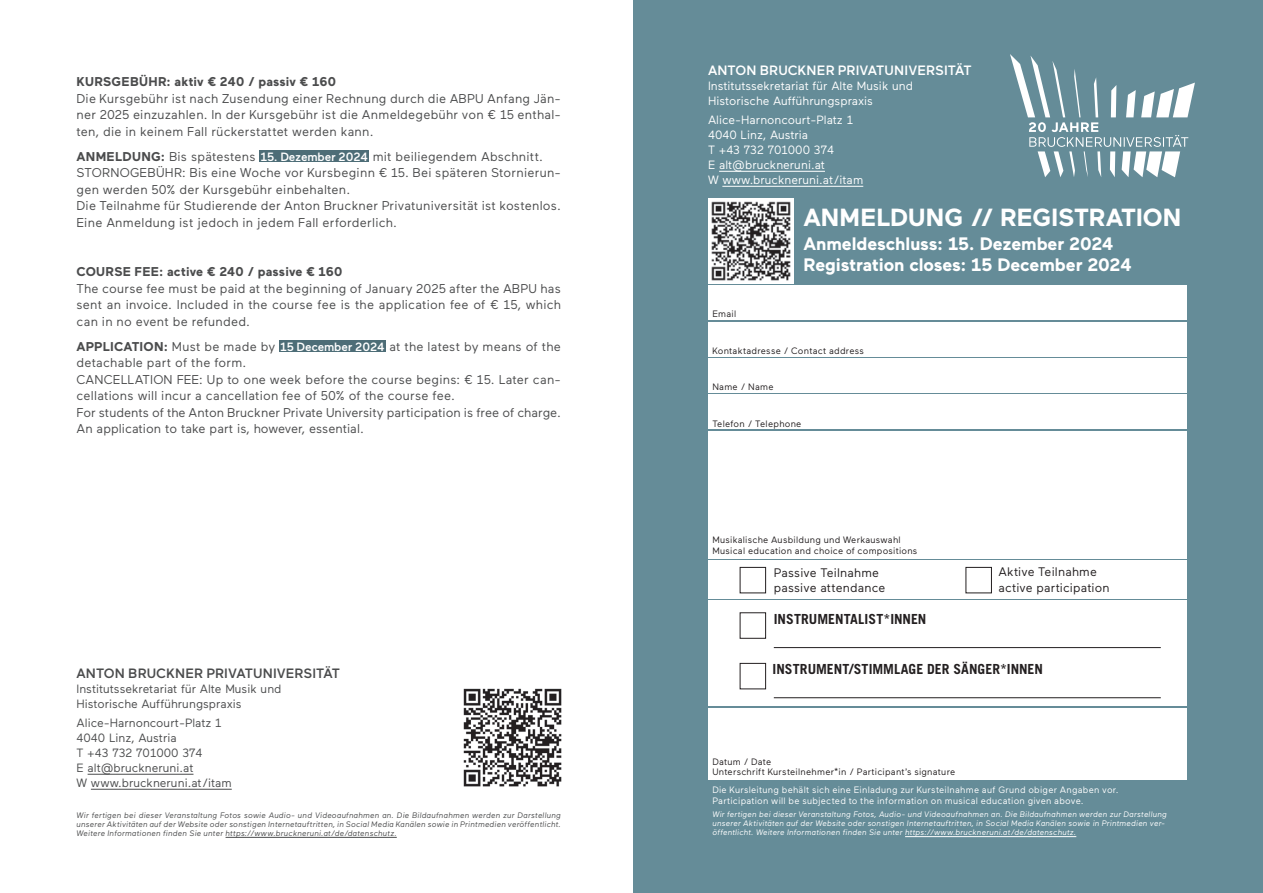
<style>
.page{position:relative;width:1263px;height:893px;background:#fff}
.page>*{position:absolute;margin:0;border:0;box-sizing:border-box;transform-origin:0 0}
.t1{font:700 24.75px "Maax";color:#fff}
.t2{font:700 18px/21px "Maax";letter-spacing:-.005em;color:#fff}
.t3{font:700 13.95px "Trade Gothic LT Std";color:#231f20}
.t4{font:500 13.5px "Maax";letter-spacing:.005em;color:#4b4c4d}
.t5{font:500 13.5px "Maax";letter-spacing:.005em;color:#fff}
.t6{font:12.75px/16.5px "Maax";letter-spacing:.015em;color:#4b4c4d;text-align:justify}
.t7{font:700 12.75px "Maax";letter-spacing:.01em;color:#4b4c4d}
.t8{font:12.3px/15.5px "Maax";letter-spacing:.01em;color:#231f20}
.t9{font:12px/15px "Maax";color:#4b4c4d}
.t10{font:12px/15px "Maax";color:#fff}
.t11{font:9.3px/10.5px "Maax";letter-spacing:.025em;color:#231f20}
.t12{font:9.3px/11.1px "Maax";letter-spacing:.025em;color:#fff}
.t13{font:italic 7.95px/9px "Maax";letter-spacing:.025em;color:#4b4c4d;text-align:justify}
.t14{font:italic 7.95px/9px "Maax";letter-spacing:.025em;color:#fff}
.s1{font-weight:700}
.s2{font-weight:500;font-size:12px;color:#fff}
</style>
<div class="page">
<div style="left:634px;top:0;width:629px;height:893px;background:#658c98"></div>
<div style="left:708px;top:708px;width:478px;height:72px;background:#fff"></div>
<hr style="left:905px;top:836px;width:171px;height:1px;background:#fff">
<hr style="left:226px;top:837px;width:171px;height:1px;background:#4b4c4d">
<div style="left:708px;top:560px;width:478px;height:39px;background:#fff"></div>
<div style="left:966px;top:567px;width:26px;height:26px;border:1px solid #231f20"></div>
<div style="left:740px;top:567px;width:26px;height:26px;border:1px solid #231f20"></div>
<div style="left:708px;top:431px;width:478px;height:127px;background:#fff"></div>
<div style="left:708px;top:358px;width:478px;height:34px;background:#fff"></div>
<div style="left:708px;top:322px;width:478px;height:34px;background:#fff"></div>
<div style="left:708px;top:285px;width:478px;height:35px;background:#fff"></div>
<div style="left:708px;top:395px;width:478px;height:34px;background:#fff"></div>
<div style="left:708px;top:600px;width:478px;height:106px;background:#fff"></div>
<div style="left:740px;top:663px;width:26px;height:26px;border:1px solid #231f20"></div>
<hr style="left:774px;top:647px;width:387px;height:1px;background:#231f20">
<hr style="left:774px;top:697px;width:387px;height:1px;background:#231f20">
<div style="left:260px;top:151px;width:109px;height:11px;background:#4d6d77"></div>
<div style="left:279px;top:341px;width:107px;height:11px;background:#4d6d77"></div>
<hr style="left:88px;top:774px;width:105px;height:1px;background:#4b4c4d">
<hr style="left:91px;top:789px;width:141px;height:1px;background:#4b4c4d">
<hr style="left:719px;top:171px;width:106px;height:1px;background:#fff">
<hr style="left:722px;top:186px;width:141px;height:1px;background:#fff">
<svg style="left:1010px;top:54px;width:185px;height:123px"></svg>
<img style="left:463px;top:688px;width:99px;height:99px">
<img style="left:708px;top:198px;width:85px;height:85px">
<p class="t7" style="left:77px;top:75px;width:261px">KURSGEBÜHR: aktiv € 240 / passiv € 160</p>
<p class="t6" style="left:77px;top:90px;width:486px">Die Kursgebühr ist nach Zusendung einer Rechnung durch die ABPU Anfang Jän&shy;ner 2025 einzuzahlen. In der Kursgebühr ist die Anmeldegebühr von € 15 enthal&shy;ten, die in keinem Fall rückerstattet werden kann.</p>
<p class="t6" style="left:77px;top:148px;width:486px;text-align:left"><span class="s1">ANMELDUNG:</span> Bis spätestens <span class="s2">15. Dezember 2024</span> mit beiliegendem Abschnitt.<br>STORNOGEBÜHR: Bis eine Woche vor Kursbeginn € 15. Bei späteren Stornierun&shy;gen werden 50% der Kursgebühr einbehalten.<br>Die Teilnahme für Studierende der Anton Bruckner Privatuniversität ist kostenlos.<br>Eine Anmeldung ist jedoch in jedem Fall erforderlich.</p>
<p class="t7" style="left:77px;top:265px;width:267px">COURSE FEE: active € 240 / passive € 160</p>
<p class="t6" style="left:77px;top:280px;width:486px">The course fee must be paid at the beginning of January 2025 after the ABPU has sent an invoice. Included in the course fee is the application fee of € 15, which can in no event be refunded.</p>
<p class="t6" style="left:77px;top:338px;width:486px;text-align:left"><span class="s1">APPLICATION:</span> Must be made by <span class="s2">15 December 2024</span> at the latest by means of the detachable part of the form.<br>CANCELLATION FEE: Up to one week before the course begins: € 15. Later can&shy;cellations will incur a cancellation fee of 50% of the course fee.<br>For students of the Anton Bruckner Private University participation is free of charge.<br>An application to take part is, however, essential.</p>
<p class="t4" style="left:77px;top:666px;width:265px">ANTON BRUCKNER PRIVATUNIVERSITÄT</p>
<p class="t9" style="left:77px;top:681px;width:207px">Institutssekretariat für Alte Musik und<br>Historische Aufführungspraxis</p>
<p class="t9" style="left:77px;top:715px;width:157px">Alice-Harnoncourt-Platz 1<br>4040 Linz, Austria<br>T +43 732 701000 374<br>E alt@bruckneruni.at<br>W www.bruckneruni.at/itam</p>
<p class="t13" style="left:77px;top:811px;width:486px">Wir fertigen bei dieser Veranstaltung Fotos sowie Audio- und Videoaufnahmen an. Die Bildaufnahmen werden zur Darstellung unserer Aktivitäten auf der Website oder sonstigen Internetauftritten, in Social Media Kanälen sowie in Printmedien veröffentlicht.<br>Weitere Informationen finden Sie unter https://www.bruckneruni.at/de/datenschutz.</p>
<p class="t5" style="left:708px;top:63px;width:265px">ANTON BRUCKNER PRIVATUNIVERSITÄT</p>
<p class="t10" style="left:708px;top:78px;width:207px">Institutssekretariat für Alte Musik und<br>Historische Aufführungspraxis</p>
<p class="t10" style="left:708px;top:113px;width:157px">Alice-Harnoncourt-Platz 1<br>4040 Linz, Austria<br>T +43 732 701000 374<br>E alt@bruckneruni.at<br>W www.bruckneruni.at/itam</p>
<h1 class="t1" style="left:803px;top:204px;width:379px">ANMELDUNG // REGISTRATION</h1>
<h2 class="t2" style="left:803px;top:233px;width:330px">Anmeldeschluss: 15. Dezember 2024<br>Registration closes: 15 December 2024</h2>
<p class="t11" style="left:712px;top:309px;width:25px">Email</p>
<p class="t11" style="left:712px;top:345px;width:153px">Kontaktadresse / Contact address</p>
<p class="t11" style="left:712px;top:382px;width:63px">Name / Name</p>
<p class="t11" style="left:712px;top:418px;width:91px">Telefon / Telephone</p>
<p class="t11" style="left:712px;top:535px;width:207px">Musikalische Ausbildung und Werkauswahl<br>Musical education and choice of compositions</p>
<p class="t8" style="left:774px;top:565px;width:113px">Passive Teilnahme passive attendance</p>
<p class="t8" style="left:998px;top:565px;width:113px">Aktive Teilnahme active participation</p>
<p class="t3" style="left:774px;top:610px;width:154px">INSTRUMENTALIST*INNEN</p>
<p class="t3" style="left:772px;top:660px;width:272px">INSTRUMENT/STIMMLAGE DER SÄNGER*INNEN</p>
<p class="t11" style="left:712px;top:756px;width:244px">Datum / Date<br>Unterschrift Kursteilnehmer*in / Participant’s signature</p>
<p class="t12" style="left:712px;top:784px;width:408px">Die Kursleitung behält sich eine Einladung zur Kursteilnahme auf Grund obiger Angaben vor.<br>Participation will be subjected to the information on musical education given above.</p>
<p class="t14" style="left:712px;top:810px;width:456px">Wir fertigen bei dieser Veranstaltung Fotos, Audio- und Videoaufnahmen an. Die Bildaufnahmen werden zur Darstellung unserer Aktivitäten auf der Website oder sonstigen Internetauftritten, in Social Media Kanälen sowie in Printmedien ver&shy;öffentlicht. Weitere Informationen finden Sie unter https://www.bruckneruni.at/de/datenschutz.</p>
</div>
